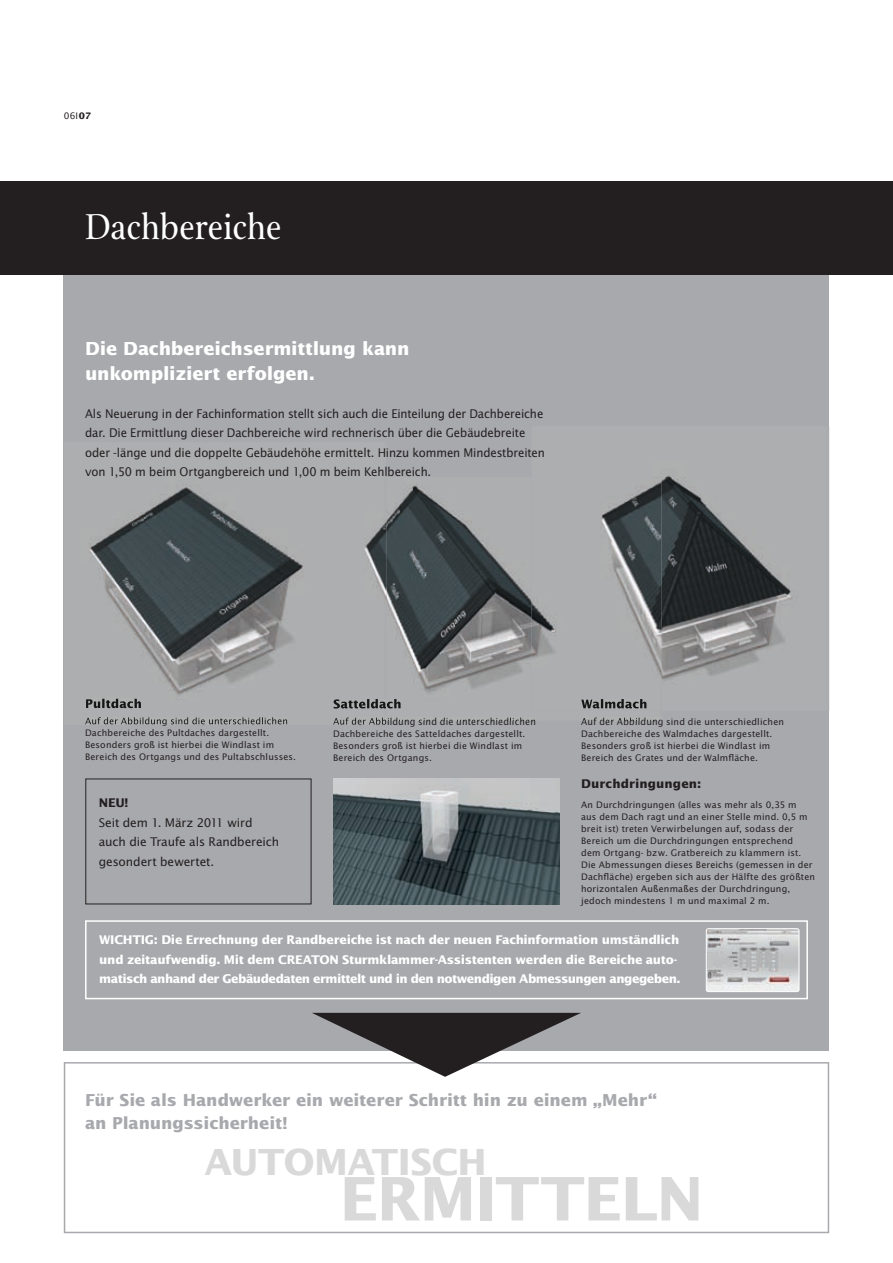
<style>
.page{position:relative;width:893px;height:1263px;background:#fff}
.page>*{position:absolute;margin:0;border:0;box-sizing:border-box;transform-origin:0 0}
.t1{font:700 60px "Lucida Sans";letter-spacing:-.02em;color:#d9d9da}
.t2{font:39px "Stone Print";color:#fff}
.t3{font:700 36px "Lucida Sans";letter-spacing:-.015em;color:#d9d9da}
.t4{font:700 18px/25.5px "Lucida Sans";letter-spacing:-.01em;color:#fff}
.t5{font:700 16.5px/22.5px "Lucida Sans";letter-spacing:-.01em;color:#a8a9ad}
.t6{font:12px/19.5px "Lucida Sans";letter-spacing:-.015em;color:#231f20;scale:.96 1}
.t7{font:700 12px/19.5px "Lucida Sans";letter-spacing:-.03em;color:#fff}
.t8{font:12px/19.5px "Lucida Sans";letter-spacing:-.015em;color:#231f20}
.t9{font:700 12px "Lucida Sans";letter-spacing:.005em;color:#231f20}
.t10{font:9px/12px "Lucida Sans";letter-spacing:.015em;color:#231f20}
.s1{font-weight:700}
</style>
<div class="page">
<svg style="left:64px;top:1062px;width:765px;height:171px"></svg>
<div style="left:64px;top:274px;width:765px;height:776px;background:#a8a9ad"></div>
<div style="left:0;top:181px;width:893px;height:93px;background:#231f20"></div>
<img style="left:90px;top:487px;width:258px;height:222px">
<img style="left:86px;top:699px;width:55px;height:9px">
<img style="left:85px;top:717px;width:203px;height:8px">
<img style="left:334px;top:699px;width:14px;height:9px">
<img style="left:333px;top:717px;width:53px;height:8px">
<img style="left:350px;top:485px;width:181px;height:224px">
<img style="left:348px;top:699px;width:53px;height:9px">
<img style="left:348px;top:717px;width:187px;height:3px">
<img style="left:583px;top:717px;width:78px;height:3px">
<img style="left:661px;top:475px;width:132px;height:204px">
<img style="left:531px;top:482px;width:130px;height:227px">
<img style="left:581px;top:699px;width:65px;height:9px">
<svg style="left:312px;top:1013px;width:269px;height:64px"></svg>
<div style="left:85px;top:920px;width:723px;height:79px;border:2px solid #fff"></div>
<img style="left:706px;top:930px;width:93px;height:62px">
<div style="left:706px;top:928px;width:93px;height:64px;border:1px solid #fff;border-radius:2px"></div>
<img style="left:333px;top:778px;width:227px;height:127px">
<p class="t10" style="left:64px;top:110px;width:29px">06I<span class="s1">07</span></p>
<h2 class="t2" style="left:85px;top:205px;width:198px">Dachbereiche</h2>
<h3 class="t4" style="left:85px;top:335px;width:326px">Die Dachbereichsermittlung kann unkompliziert erfolgen.</h3>
<p class="t6" style="left:85px;top:403px;width:481px">Als Neuerung in der Fachinformation stellt sich auch die Einteilung der Dachbereiche dar. Die Ermittlung dieser Dachbereiche wird rechnerisch über die Gebäudebreite oder -länge und die doppelte Gebäudehöhe ermittelt. Hinzu kommen Mindestbreiten von 1,50 m beim Ortgangbereich und 1,00 m beim Kehlbereich.</p>
<p class="t10" style="left:85px;top:727px;width:213px">Dachbereiche des Pultdaches dargestellt.<br>Besonders groß ist hierbei die Windlast im<br>Bereich des Ortgangs und des Pultabschlusses.</p>
<p class="t10" style="left:333px;top:715px;width:204px">Auf der Abbildung sind die unterschiedlichen Dachbereiche des Satteldaches dargestellt.<br>Besonders groß ist hierbei die Windlast im Bereich des Ortgangs.</p>
<p class="t10" style="left:581px;top:715px;width:204px">Auf der Abbildung sind die unterschiedlichen Dachbereiche des Walmdaches dargestellt.<br>Besonders groß ist hierbei die Windlast im Bereich des Grates und der Walmfläche.</p>
<h3 class="t9" style="left:99px;top:796px;width:31px">NEU!</h3>
<h3 class="t8" style="left:99px;top:812px;width:182px">Seit dem 1. März 2011 wird auch die Traufe als Randbereich gesondert bewertet.</h3>
<h3 class="t9" style="left:581px;top:776px;width:122px">Durchdringungen:</h3>
<p class="t10" style="left:581px;top:799px;width:235px">An Durchdringungen (alles was mehr als 0,35 m<br>aus dem Dach ragt und an einer Stelle mind. 0,5 m breit ist) treten Verwirbelungen auf, sodass der Bereich um die Durchdringungen entsprechend<br>dem Ortgang- bzw. Gratbereich zu klammern ist.<br>Die Abmessungen dieses Bereichs (gemessen in der Dachfläche) ergeben sich aus der Hälfte des größten horizontalen Außenmaßes der Durchdringung, jedoch mindestens 1 m und maximal 2 m.</p>
<p class="t7" style="left:99px;top:930px;width:583px">WICHTIG: Die Errechnung der Randbereiche ist nach der neuen Fachinformation umständlich und zeitaufwendig. Mit dem CREATON Sturmklammer-Assistenten werden die Bereiche auto - matisch anhand der Gebäudedaten ermittelt und in den notwendigen Abmessungen angegeben.</p>
<h3 class="t5" style="left:85px;top:1088px;width:573px">Für Sie als Handwerker ein weiterer Schritt hin zu einem „Mehr“ an Planungssicherheit!</h3>
<h3 class="t3" style="left:204px;top:1140px;width:284px">AUTOMATISCH</h3>
<h1 class="t1" style="left:340px;top:1162px;width:365px">ERMITTELN</h1>
</div>
